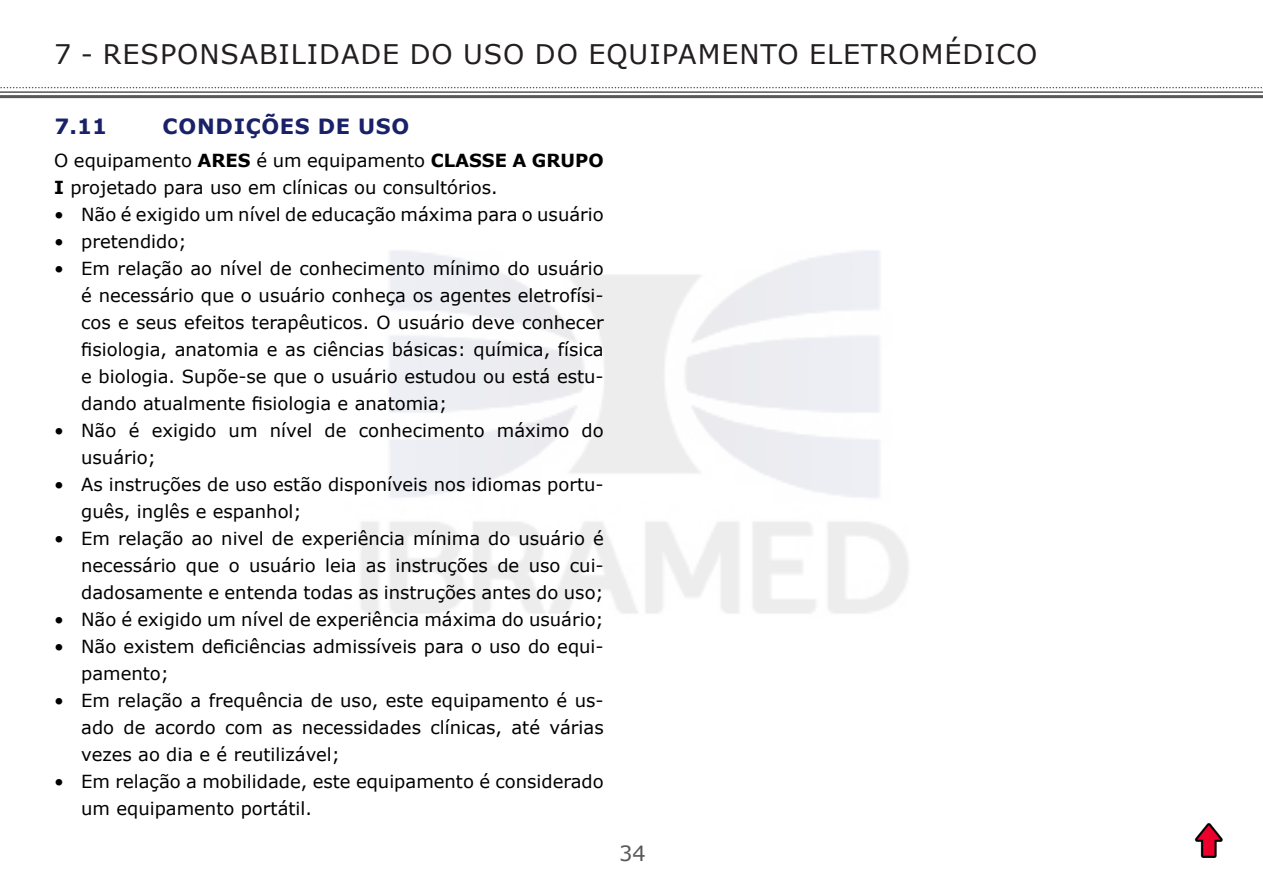
<style>
.page{position:relative;width:1263px;height:893px;background:#fff}
.page>*{position:absolute;margin:0;border:0;box-sizing:border-box;transform-origin:0 0}
.TITULO_1{font:27px "Verdana";letter-spacing:.035em;color:#231f20}
.t1{font:700 21px "Verdana";letter-spacing:.035em;color:#192169}
.t2{font:21px "Verdana";color:#57585a}
.t3{font:18px/27px "Verdana";color:#000}
.s1{font-weight:700}
</style>
<div class="page">
<svg style="left:0;top:87px;width:1262px;height:1px"></svg>
<hr style="left:0;top:91px;width:1263px;height:2px;background:#57585a">
<hr style="left:0;top:95px;width:1263px;height:3px;background:#57585a">
<img style="left:1194px;top:823px;width:29px;height:35px">
<p class="TITULO_1" style="left:54px;top:36px;width:985px">7 - RESPONSABILIDADE DO USO DO EQUIPAMENTO ELETROMÉDICO</p>
<p class="t1" style="left:55px;top:112px;width:54px">7.11</p>
<p class="t1" style="left:163px;top:112px;width:248px">CONDIÇÕES DE USO</p>
<p class="t3" style="left:54px;top:147px;width:551px">O equipamento <span class="s1">ARES</span> é um equipamento <span class="s1">CLASSE A GRUPO<br>I</span> projetado para uso em clínicas ou consultórios.</p>
<p class="t3" style="left:54px;top:201px;width:551px">• Não é exigido um nível de educação máxima para o usuário</p>
<p class="t3" style="left:54px;top:228px;width:134px">• pretendido;</p>
<p class="t3" style="left:81px;top:255px;width:524px;text-align:justify;text-indent:-27px">• Em relação ao nível de conhecimento mínimo do usuário é necessário que o usuário conheça os agentes eletrofísi&shy;cos e seus efeitos terapêuticos. O usuário deve conhecer fisiologia, anatomia e as ciências básicas: química, física e biologia. Supõe-se que o usuário estudou ou está estu&shy;dando atualmente fisiologia e anatomia;</p>
<p class="t3" style="left:81px;top:417px;width:524px;text-indent:-27px">• Não é exigido um nível de conhecimento máximo do usuário;</p>
<p class="t3" style="left:81px;top:471px;width:524px;text-indent:-27px">• As instruções de uso estão disponíveis nos idiomas portu&shy;guês, inglês e espanhol;</p>
<p class="t3" style="left:81px;top:525px;width:524px;text-align:justify;text-indent:-27px">• Em relação ao nivel de experiência mínima do usuário é necessário que o usuário leia as instruções de uso cui&shy;dadosamente e entenda todas as instruções antes do uso;</p>
<p class="t3" style="left:54px;top:606px;width:551px">• Não é exigido um nível de experiência máxima do usuário;</p>
<p class="t3" style="left:81px;top:633px;width:524px;text-indent:-27px">• Não existem deficiências admissíveis para o uso do equi&shy;pamento;</p>
<p class="t3" style="left:81px;top:687px;width:524px;text-align:justify;text-indent:-27px">• Em relação a frequência de uso, este equipamento é us&shy;ado de acordo com as necessidades clínicas, até várias vezes ao dia e é reutilizável;</p>
<p class="t3" style="left:81px;top:768px;width:524px;text-indent:-27px">• Em relação a mobilidade, este equipamento é considerado um equipamento portátil.</p>
<p class="t2" style="left:619px;top:839px;width:28px">34</p>
</div>
